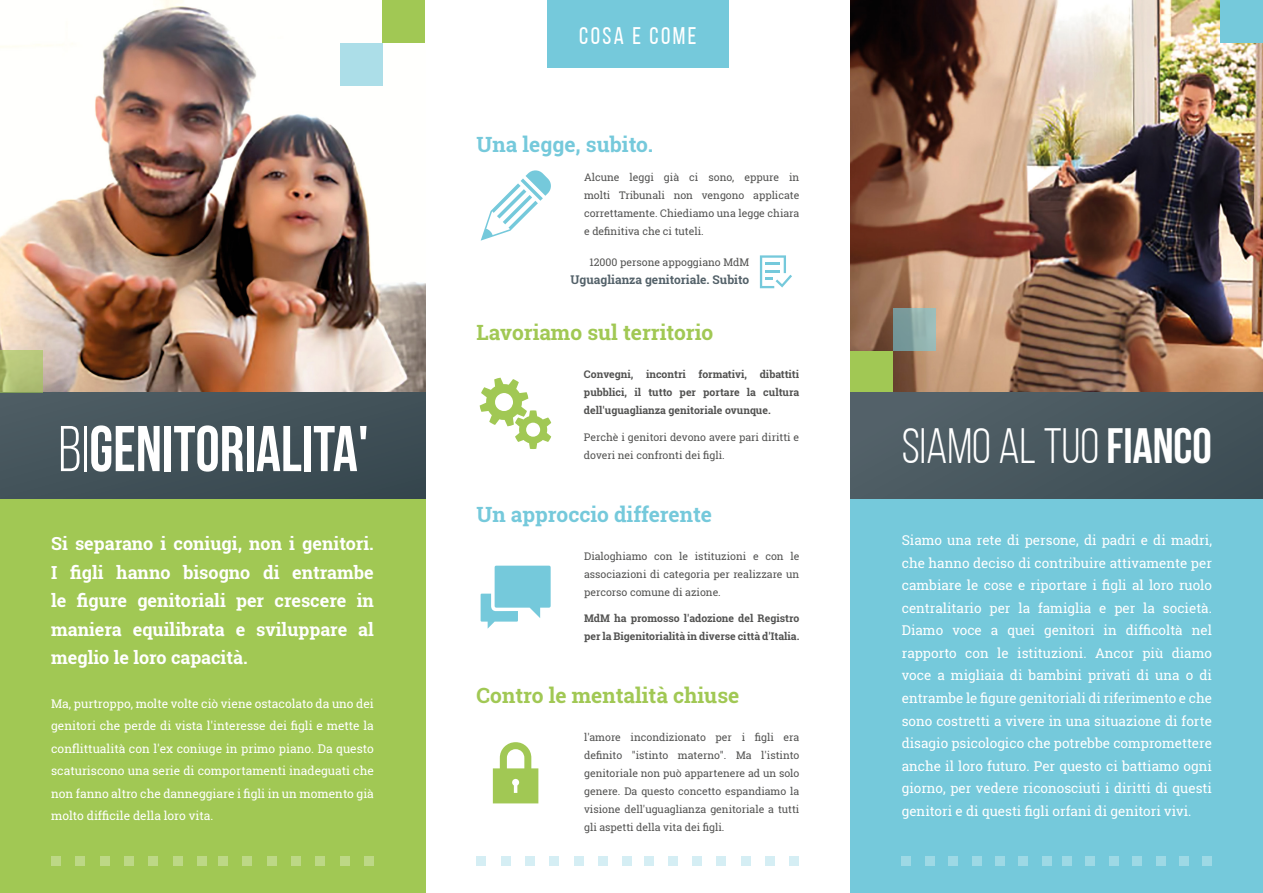
<style>
.page{position:relative;width:1263px;height:893px;background:#fff}
.page>*{position:absolute;margin:0;border:0;box-sizing:border-box;transform-origin:0 0}
.Icon{font:84px "Sosa";color:#75c9db}
.Icon-2{font:84px "Sosa";color:#a1c854}
.Header_Huge{font:700 64.5px "Bebas Neue";color:#fff;scale:.95 1}
.Header_Huge-2{font:49.5px "Bebas Neue";color:#fff}
.Header_Huge-3{font:24px "Bebas Neue";letter-spacing:.1em;color:#fff}
.Header_Small{font:700 21px "Roboto Slab";color:#a1c854}
.Header_Small-2{font:700 21px "Roboto Slab";color:#75c9db}
.Lead{font:700 18px/28.5px "Roboto Slab";color:#fff;text-align:justify}
.Important{font:13.5px/22.5px "Roboto Slab";color:#fff;text-align:justify}
.Important-2{font:12px/22.5px "Roboto Slab";color:#fff;text-align:justify}
.Paragraph{font:700 12px "Roboto Slab";color:#536169}
.Paragraph-2{font:10.5px/18px "Roboto Slab";color:#525251;text-align:justify}
.Paragraph-3{font:700 10.5px/18px "Roboto Slab";color:#525251}
.s1{font-weight:400}
.s2{font-weight:700}
</style>
<div class="page">
<div style="left:0;top:405px;width:425px;height:488px;background:#a1c854"></div>
<div style="left:850px;top:495px;width:413px;height:398px;background:#75c9db"></div>
<img style="left:0;top:0;width:425px;height:393px">
<img style="left:850px;top:0;width:413px;height:393px">
<div style="left:850px;top:351px;width:43px;height:43px;background:#a1c854"></div>
<div style="left:850px;top:393px;width:413px;height:105px;background:#49585f"></div>
<div style="left:0;top:393px;width:425px;height:105px;background:#425259"></div>
<div style="left:476px;top:856px;width:10px;height:10px;background:#d5eef4"></div>
<div style="left:501px;top:856px;width:10px;height:10px;background:#d5eef4"></div>
<div style="left:525px;top:856px;width:10px;height:10px;background:#d5eef4"></div>
<div style="left:549px;top:856px;width:10px;height:10px;background:#d5eef4"></div>
<div style="left:574px;top:856px;width:10px;height:10px;background:#d5eef4"></div>
<div style="left:598px;top:856px;width:10px;height:10px;background:#d5eef4"></div>
<div style="left:622px;top:856px;width:10px;height:10px;background:#d5eef4"></div>
<div style="left:643px;top:856px;width:10px;height:10px;background:#d5eef4"></div>
<div style="left:668px;top:856px;width:10px;height:10px;background:#d5eef4"></div>
<div style="left:692px;top:856px;width:10px;height:10px;background:#d5eef4"></div>
<div style="left:716px;top:856px;width:10px;height:10px;background:#d5eef4"></div>
<div style="left:741px;top:856px;width:10px;height:10px;background:#d5eef4"></div>
<div style="left:765px;top:856px;width:10px;height:10px;background:#d5eef4"></div>
<div style="left:789px;top:856px;width:10px;height:10px;background:#d5eef4"></div>
<div style="left:902px;top:856px;width:9px;height:10px;background:#9ed9e5"></div>
<div style="left:925px;top:856px;width:9px;height:10px;background:#9ed9e5"></div>
<div style="left:948px;top:856px;width:10px;height:10px;background:#9ed9e5"></div>
<div style="left:972px;top:856px;width:9px;height:10px;background:#9ed9e5"></div>
<div style="left:995px;top:856px;width:10px;height:10px;background:#9ed9e5"></div>
<div style="left:1018px;top:856px;width:10px;height:10px;background:#9ed9e5"></div>
<div style="left:1042px;top:856px;width:9px;height:10px;background:#9ed9e5"></div>
<div style="left:1062px;top:856px;width:10px;height:10px;background:#9ed9e5"></div>
<div style="left:1086px;top:856px;width:9px;height:10px;background:#9ed9e5"></div>
<div style="left:1109px;top:856px;width:9px;height:10px;background:#9ed9e5"></div>
<div style="left:1132px;top:856px;width:10px;height:10px;background:#9ed9e5"></div>
<div style="left:1156px;top:856px;width:9px;height:10px;background:#9ed9e5"></div>
<div style="left:1179px;top:856px;width:9px;height:10px;background:#9ed9e5"></div>
<div style="left:1202px;top:856px;width:10px;height:10px;background:#9ed9e5"></div>
<div style="left:51px;top:856px;width:10px;height:10px;background:#bdd886"></div>
<div style="left:75px;top:856px;width:10px;height:10px;background:#bdd886"></div>
<div style="left:100px;top:856px;width:10px;height:10px;background:#bdd886"></div>
<div style="left:124px;top:856px;width:10px;height:10px;background:#bdd886"></div>
<div style="left:148px;top:856px;width:10px;height:10px;background:#bdd886"></div>
<div style="left:173px;top:856px;width:10px;height:10px;background:#bdd886"></div>
<div style="left:197px;top:856px;width:10px;height:10px;background:#bdd886"></div>
<div style="left:218px;top:856px;width:10px;height:10px;background:#bdd886"></div>
<div style="left:242px;top:856px;width:10px;height:10px;background:#bdd886"></div>
<div style="left:267px;top:856px;width:10px;height:10px;background:#bdd886"></div>
<div style="left:291px;top:856px;width:10px;height:10px;background:#bdd886"></div>
<div style="left:315px;top:856px;width:10px;height:10px;background:#bdd886"></div>
<div style="left:340px;top:856px;width:10px;height:10px;background:#bdd886"></div>
<div style="left:364px;top:856px;width:10px;height:10px;background:#bdd886"></div>
<div style="left:1220px;top:0;width:43px;height:43px;background:#75c9db"></div>
<svg style="left:893px;top:308px;width:42px;height:43px;background:#87a8a7"></svg>
<div style="left:383px;top:0;width:42px;height:43px;background:#a1c854"></div>
<div style="left:340px;top:43px;width:42px;height:42px;background:#acdee8"></div>
<svg style="left:0;top:350px;width:43px;height:43px;background:#b1c176"></svg>
<div style="left:547px;top:0;width:181px;height:68px;background:#75c9db"></div>
<svg style="left:760px;top:255px;width:32px;height:33px"></svg>
<p class="Header_Huge-3" style="left:579px;top:23px;width:119px">COSA E COME</p>
<p class="Header_Small-2" style="left:477px;top:130px;width:178px">Una legge, subito.</p>
<p class="Icon" style="left:474px;top:164px;width:85px">a</p>
<p class="Paragraph-2" style="left:584px;top:168px;width:217px">Alcune leggi già ci sono, eppure in molti Tribunali non vengono applicate correttamente. Chiediamo una legge chiara e definitiva che ci tuteli.</p>
<p class="Paragraph-2" style="left:589px;top:253px;width:161px">12000 persone appoggiano MdM</p>
<p class="Paragraph" style="left:570px;top:271px;width:180px">Uguaglianza genitoriale. Subito</p>
<p class="Header_Small" style="left:476px;top:318px;width:238px">Lavoriamo sul territorio</p>
<p class="Paragraph-3" style="left:584px;top:365px;width:217px;text-align:justify">Convegni, incontri formativi, dibattiti pubblici, il tutto per portare la cultura dell'uguaglianza genitoriale ovunque.</p>
<p class="Paragraph-2" style="left:584px;top:428px;width:217px">Perchè i genitori devono avere pari diritti e doveri nei confronti dei figli.</p>
<p class="Icon-2" style="left:474px;top:371px;width:85px">Y</p>
<p class="Header_Huge" style="left:58px;top:413px;width:328px"><span class="s1">BI</span>GENITORIALITA'</p>
<p class="Header_Huge-2" style="left:902px;top:420px;width:312px">SIAMO AL TUO <span class="s2">FIANCO</span></p>
<p class="Lead" style="left:51px;top:529px;width:324px">Si separano i coniugi, non i genitori.<br>I figli hanno bisogno di entrambe le figure genitoriali per crescere in maniera equilibrata e sviluppare al meglio le loro capacità.</p>
<p class="Important-2" style="left:51px;top:692px;width:324px">Ma, purtroppo, molte volte ciò viene ostacolato da uno dei genitori che perde di vista l'interesse dei figli e mette la conflittualità con l'ex coniuge in primo piano. Da questo scaturiscono una serie di comportamenti inadeguati che non fanno altro che danneggiare i figli in un momento già molto difficile della loro vita.</p>
<p class="Header_Small-2" style="left:477px;top:499px;width:237px">Un approccio differente</p>
<p class="Icon" style="left:474px;top:552px;width:85px">h</p>
<p class="Paragraph-2" style="left:584px;top:547px;width:217px">Dialoghiamo con le istituzioni e con le associazioni di categoria per realizzare un percorso comune di azione.</p>
<p class="Paragraph-3" style="left:584px;top:609px;width:217px">MdM ha promosso l'adozione del Registro per la Bigenitorialità in diverse città d'Italia.</p>
<p class="Header_Small" style="left:477px;top:681px;width:264px">Contro le mentalità chiuse</p>
<p class="Icon-2" style="left:474px;top:726px;width:85px">è</p>
<p class="Paragraph-2" style="left:584px;top:728px;width:217px">l'amore incondizionato per i figli era definito "istinto materno". Ma l'istinto genitoriale non può appartenere ad un solo genere. Da questo concetto espandiamo la visione dell'uguaglianza genitoriale a tutti gli aspetti della vita dei figli.</p>
<p class="Important" style="left:902px;top:529px;width:312px">Siamo una rete di persone, di padri e di madri, che hanno deciso di contribuire attivamente per cambiare le cose e riportare i figli al loro ruolo centralitario per la famiglia e per la società.<br>Diamo voce a quei genitori in difficoltà nel rapporto con le istituzioni. Ancor più diamo voce a migliaia di bambini privati di una o di entrambe le figure genitoriali di riferimento e che sono costretti a vivere in una situazione di forte disagio psicologico che potrebbe compromettere anche il loro futuro. Per questo ci battiamo ogni giorno, per vedere riconosciuti i diritti di questi genitori e di questi figli orfani di genitori vivi.</p>
</div>
